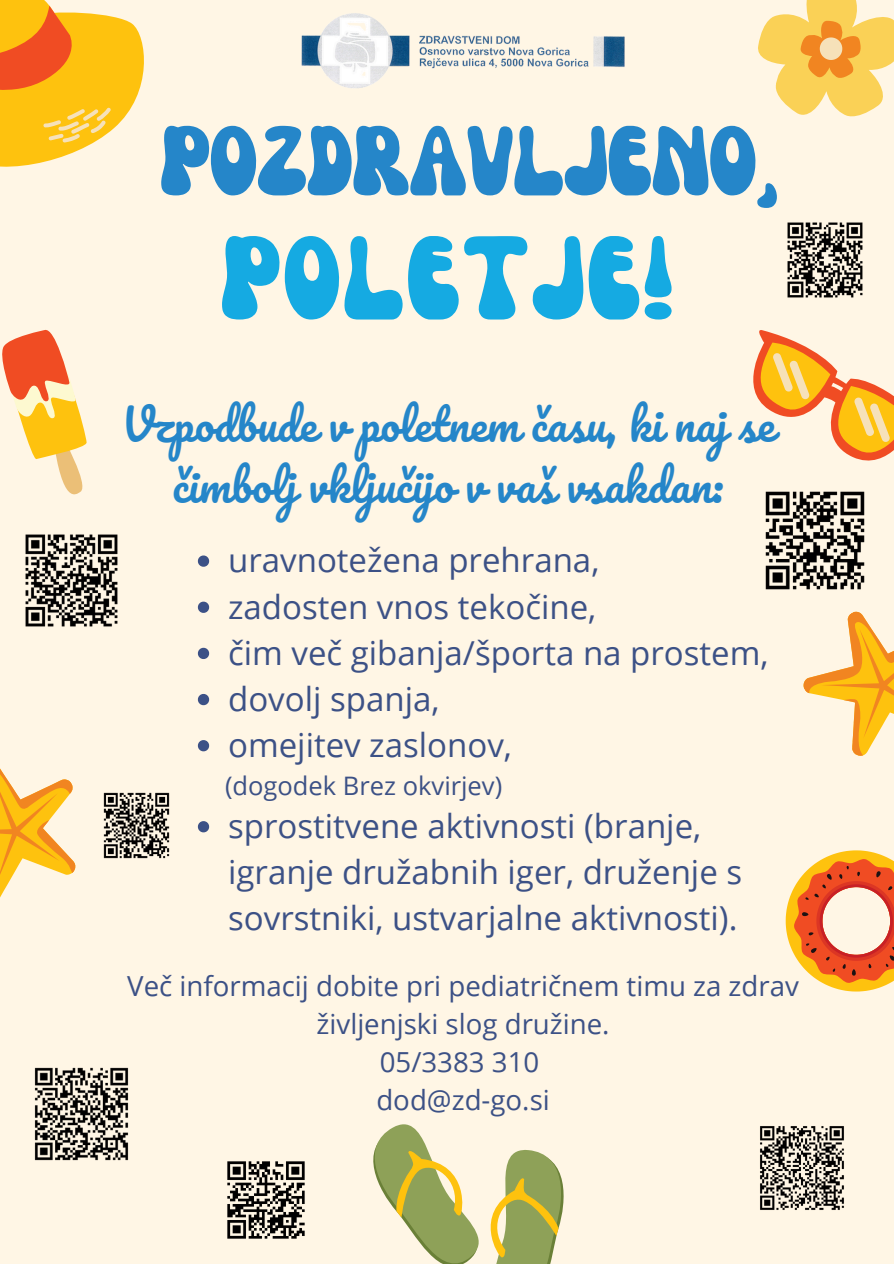
<style>
.page{position:relative;width:894px;height:1264px;background:#fff}
.page>*{position:absolute;margin:0;border:0;box-sizing:border-box;transform-origin:0 0}
.t1{font:110.25px "Nectarine";letter-spacing:.03em;color:#15aae2}
.t2{font:91.95px "Nectarine";color:#2586c9}
.t3{font:43.5px/60.8px "Pacifico";color:#2586c9;text-align:center}
.t4{font:33px/46.2px "Open Sans";color:#3c5186}
.t5{font:27.6px/38.2px "Open Sans";color:#3c5186;text-align:center}
.t6{font:25.5px "Open Sans";color:#3c5186}
</style>
<div class="page">
<div style="left:0;top:0;width:893px;height:1263px;background:#fff6e5"></div>
<svg style="left:753px;top:330px;width:140px;height:131px"></svg>
<svg style="left:2px;top:329px;width:85px;height:166px"></svg>
<svg style="left:758px;top:0;width:135px;height:117px"></svg>
<svg style="left:803px;top:611px;width:90px;height:145px"></svg>
<svg style="left:0;top:0;width:144px;height:167px"></svg>
<svg style="left:373px;top:1124px;width:191px;height:139px"></svg>
<svg style="left:785px;top:850px;width:108px;height:142px"></svg>
<img style="left:301px;top:13px;width:324px;height:75px">
<img style="left:25px;top:534px;width:93px;height:93px">
<img style="left:227px;top:1161px;width:78px;height:78px">
<img style="left:34px;top:1067px;width:95px;height:94px">
<img style="left:760px;top:1126px;width:84px;height:84px">
<img style="left:765px;top:491px;width:100px;height:99px">
<img style="left:112px;top:792px;width:58px;height:67px">
<img style="left:787px;top:222px;width:76px;height:76px">
<svg style="left:198px;top:555px;width:11px;height:11px"></svg>
<svg style="left:198px;top:601px;width:11px;height:12px"></svg>
<svg style="left:198px;top:647px;width:11px;height:12px"></svg>
<svg style="left:198px;top:694px;width:11px;height:11px"></svg>
<svg style="left:198px;top:740px;width:11px;height:11px"></svg>
<svg style="left:198px;top:821px;width:11px;height:11px"></svg>
<svg style="left:0;top:768px;width:112px;height:130px"></svg>
<h3 class="t2" style="left:160px;top:130px;width:619px">POZDRAVLJENO,</h3>
<p class="t1" style="left:221px;top:241px;width:453px">POLETJE!</p>
<p class="t3" style="left:121px;top:396px;width:654px">Vzpodbude v poletnem času, ki naj se čimbolj vključijo v vaš vsakdan:</p>
<p class="t4" style="left:228px;top:536px;width:373px">uravnotežena prehrana,</p>
<p class="t4" style="left:228px;top:582px;width:369px">zadosten vnos tekočine,</p>
<p class="t4" style="left:228px;top:628px;width:542px">čim več gibanja/športa na prostem,</p>
<p class="t4" style="left:228px;top:675px;width:213px">dovolj spanja,</p>
<p class="t4" style="left:228px;top:721px;width:285px">omejitev zaslonov,</p>
<p class="t6" style="left:225px;top:768px;width:279px">(dogodek Brez okvirjev)</p>
<p class="t4" style="left:228px;top:802px;width:515px">sprostitvene aktivnosti (branje, igranje družabnih iger, druženje s sovrstniki, ustvarjalne aktivnosti).</p>
<p class="t5" style="left:127px;top:965px;width:673px">Več informacij dobite pri pediatričnem timu za zdrav življenjski slog družine.</p>
<p class="t5" style="left:379px;top:1042px;width:161px">05/3383 310</p>
<p class="t5" style="left:376px;top:1080px;width:175px">dod@zd-go.si</p>
</div>
